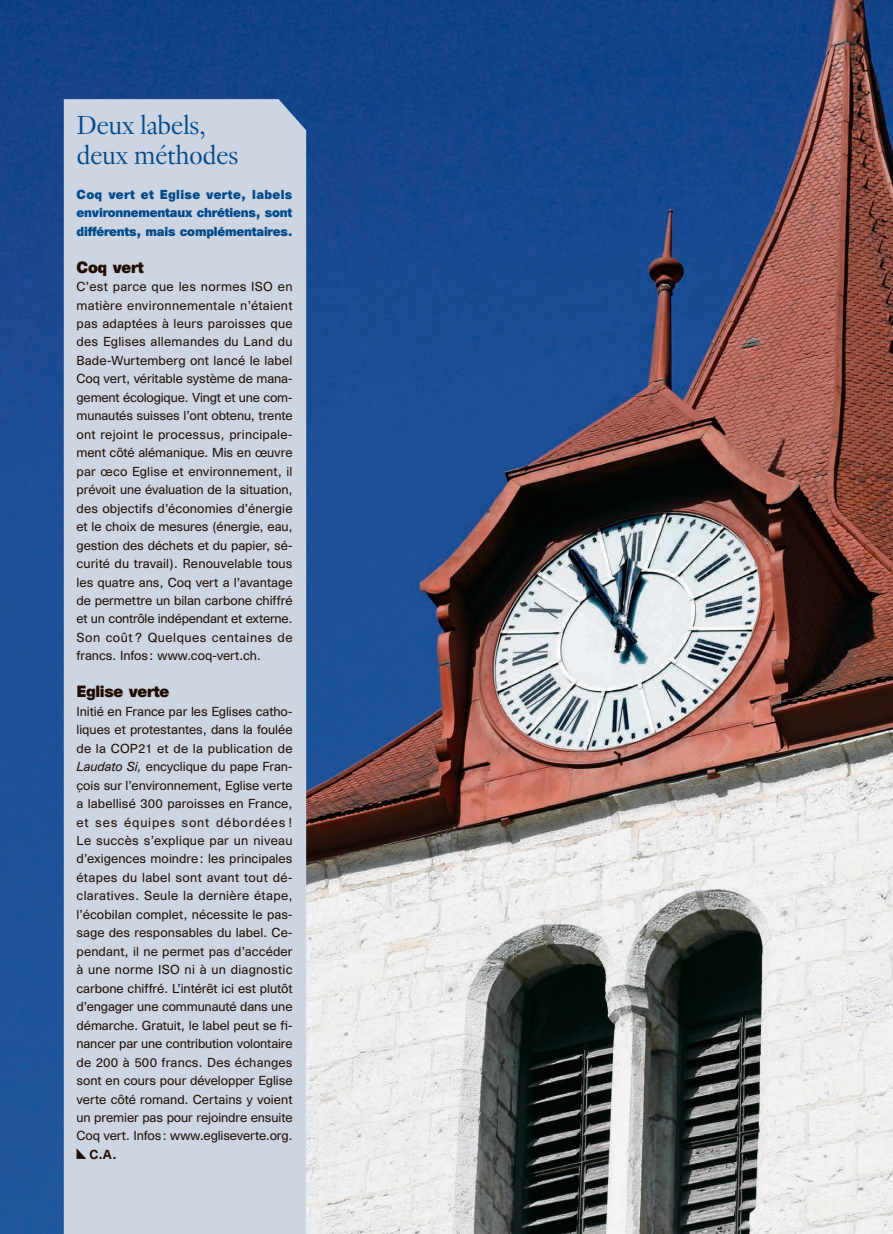
<style>
.page{position:relative;width:893px;height:1234px;background:#fff}
.page>*{position:absolute;margin:0;border:0;box-sizing:border-box;transform-origin:0 0}
.REF_Chapeaux_indd{font:300 28.5px "Genath";letter-spacing:-.02em;color:#004a8b}
.REF_Texte-encadre_in{font:700 15px "Unica SB";letter-spacing:-.02em;color:#200e00}
.REF_Texte-encadre_in-2{font:12px/18.5px "Unica SB";letter-spacing:-.005em;color:#200e00;text-align:justify}
.REF_Texte-encadre_in-3{font:700 12px/18.5px "Unica SB";letter-spacing:-.02em;color:#004a8b;text-align:justify}
.REF_Signatures_indd{font:500 12px "Unica SB";color:#200e00}
.s1{font-style:italic}
</style>
<div class="page">
<img style="left:0;top:0;width:893px;height:1233px">
<div style="left:64px;top:99px;width:242px;height:1134px;background:#cdd4e2"></div>
<svg style="left:77px;top:1147px;width:9px;height:11px"></svg>
<p class="REF_Chapeaux_indd" style="left:77px;top:105px;width:131px">Deux labels,</p>
<p class="REF_Chapeaux_indd" style="left:77px;top:135px;width:164px">deux méthodes</p>
<p class="REF_Texte-encadre_in-3" style="left:77px;top:186px;width:218px">Coq vert et Eglise verte, labels environnementaux chrétiens, sont différents, mais complémentaires.</p>
<p class="REF_Texte-encadre_in" style="left:77px;top:257px;width:69px">Coq vert</p>
<p class="REF_Texte-encadre_in-2" style="left:77px;top:278px;width:218px">C’est parce que les normes ISO en matière environnementale n’étaient pas adaptées à leurs paroisses que des Eglises allemandes du Land du Bade-Wurtemberg ont lancé le label Coq vert, véritable système de mana&shy;gement écologique. Vingt et une com&shy;munautés suisses l’ont obtenu, trente ont rejoint le processus, principale&shy;ment côté alémanique. Mis en œuvre par œco Eglise et environnement, il prévoit une évaluation de la situation, des objectifs d’économies d’énergie et le choix de mesures (énergie, eau, gestion des déchets et du papier, sé&shy;curité du travail). Renouvelable tous les quatre ans, Coq vert a l’avantage de permettre un bilan carbone chiffré et un contrôle indépendant et externe.<br>Son coût ? Quelques centaines de francs. Infos: www.coq-vert.ch.</p>
<p class="REF_Texte-encadre_in" style="left:77px;top:682px;width:94px">Eglise verte</p>
<p class="REF_Texte-encadre_in-2" style="left:77px;top:702px;width:218px">Initié en France par les Eglises catho&shy;liques et protestantes, dans la foulée de la COP21 et de la publication de <span class="s1">Laudato Si,</span> encyclique du pape Fran&shy;çois sur l’environnement, Eglise verte a labellisé 300 paroisses en France, et ses équipes sont débordées !<br>Le succès s’explique par un niveau d’exigences moindre: les principales étapes du label sont avant tout dé&shy;claratives. Seule la dernière étape, l’écobilan complet, nécessite le pas&shy;sage des responsables du label. Ce&shy;pendant, il ne permet pas d’accéder à une norme ISO ni à un diagnostic carbone chiffré. L’intérêt ici est plutôt d’engager une communauté dans une démarche. Gratuit, le label peut se fi&shy;nancer par une contribution volontaire de 200 à 500 francs. Des échanges sont en cours pour développer Eglise verte côté romand. Certains y voient un premier pas pour rejoindre ensuite Coq vert. Infos: www.egliseverte.org.</p>
<p class="REF_Signatures_indd" style="left:90px;top:1146px;width:28px">C.A.</p>
</div>
